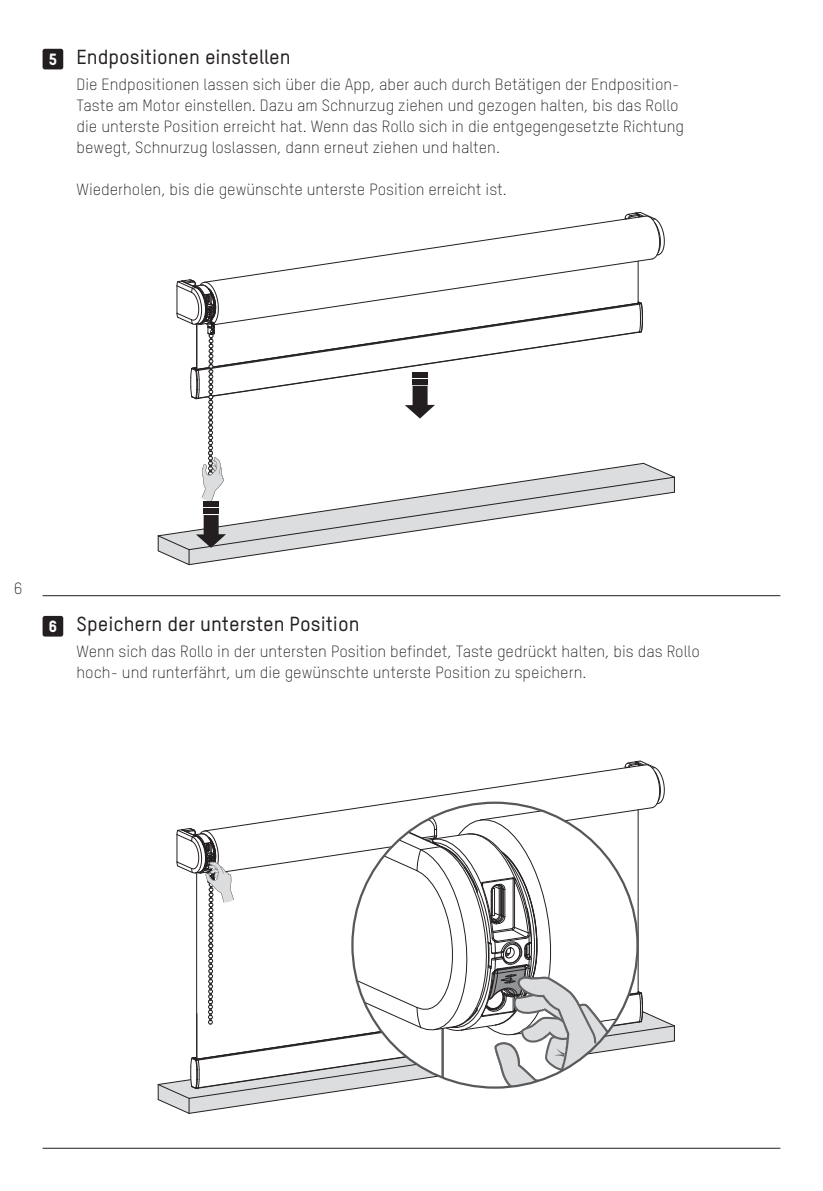
<style>
.page{position:relative;width:823px;height:1191px;background:#fff}
.page>*{position:absolute;margin:0;border:0;box-sizing:border-box;transform-origin:0 0}
.t1{font:500 20px "TSTARPRO";color:#231f20}
.t2{font:300 16px/21px "TSTARPRO";color:#231f20}
.t3{font:16px "TSTARPRO Headline";color:#fff}
</style>
<div class="page">
<svg style="left:157px;top:760px;width:517px;height:354px"></svg>
<svg style="left:157px;top:212px;width:517px;height:353px"></svg>
<div style="left:412px;top:379px;width:15px;height:5px;background:#231f20"></div>
<div style="left:412px;top:372px;width:15px;height:5px;background:#231f20"></div>
<div style="left:43px;top:616px;width:20px;height:20px;background:#231f20;border-radius:2px"></div>
<hr style="left:43px;top:595px;width:737px;height:1px;background:#231f20">
<div style="left:43px;top:49px;width:20px;height:20px;background:#231f20;border-radius:2px"></div>
<hr style="left:43px;top:1147px;width:737px;height:1px;background:#231f20">
<p class="t3" style="left:49px;top:50px;width:10px">5</p>
<p class="t1" style="left:77px;top:45px;width:215px">Endpositionen einstellen</p>
<p class="t2" style="left:77px;top:73px;width:608px">Die Endpositionen lassen sich über die App, aber auch durch Betätigen der Endposition-Taste am Motor einstellen. Dazu am Schnurzug ziehen und gezogen halten, bis das Rollo die unterste Position erreicht hat. Wenn das Rollo sich in die entgegengesetzte Richtung bewegt, Schnurzug loslassen, dann erneut ziehen und halten.</p>
<p class="t2" style="left:77px;top:178px;width:431px">Wiederholen, bis die gewünschte unterste Position erreicht ist.</p>
<p class="t2" style="left:14px;top:577px;width:10px">6</p>
<p class="t3" style="left:49px;top:617px;width:10px">6</p>
<p class="t1" style="left:77px;top:612px;width:284px">Speichern der untersten Position</p>
<p class="t2" style="left:77px;top:640px;width:624px">Wenn sich das Rollo in der untersten Position befindet, Taste gedrückt halten, bis das Rollo hoch- und runterfährt, um die gewünschte unterste Position zu speichern.</p>
</div>
